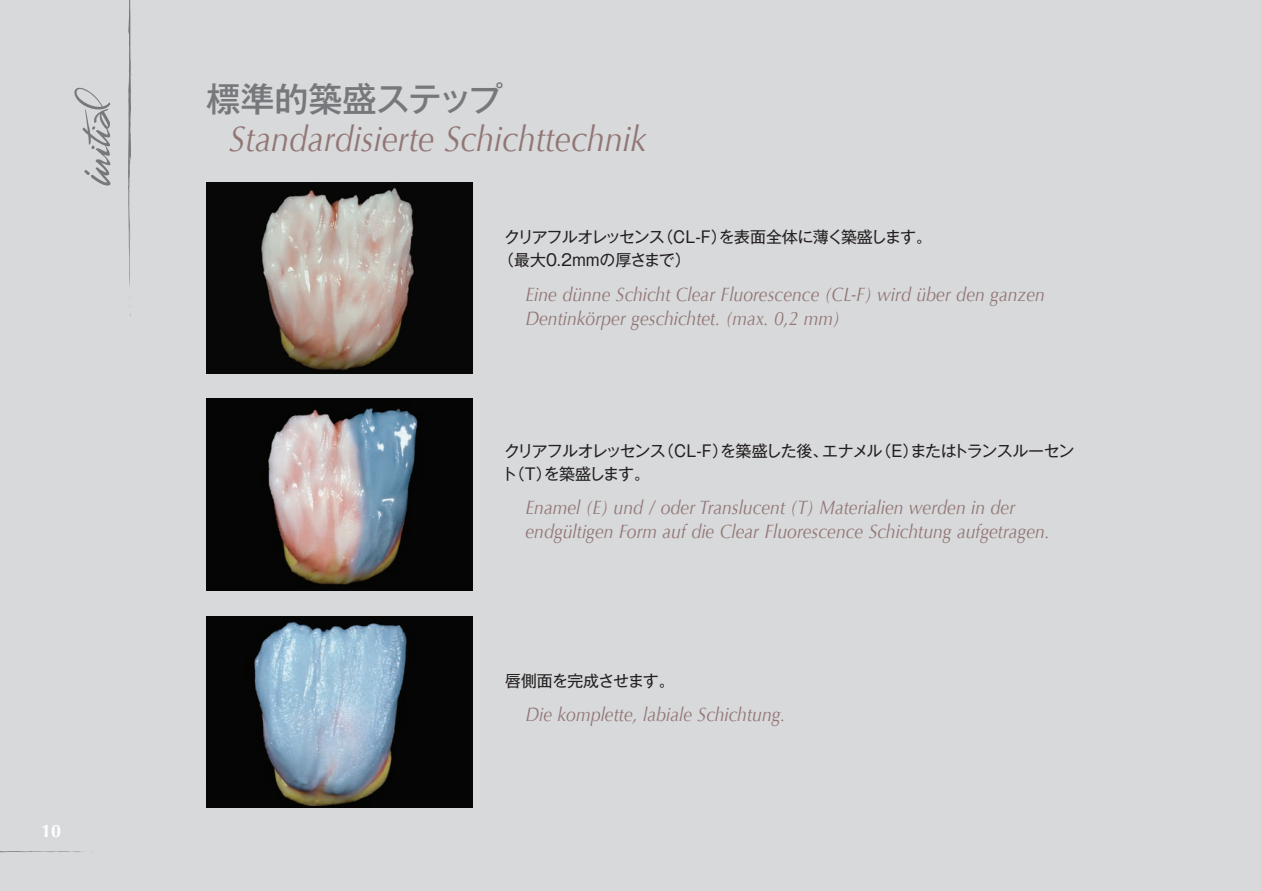
<style>
.page{position:relative;width:1261px;height:891px;background:#fff}
.page>*{position:absolute;margin:0;border:0;box-sizing:border-box;transform-origin:0 0}
.t1{font:italic 36px "Optima";color:#927675;scale:.9 1}
.t2{font:500 34.05px "Gothic MB101 Pr 6 N";letter-spacing:-.015em;color:#76787b}
.t3{font:italic 19.5px/24px "Optima";color:#927675;scale:.9 1}
.t4{font:700 18px "Optima";color:#fff}
.t5{font:15.9px/23.4px "Gothic MB101 Pr 6 N";letter-spacing:-.055em;color:#231f20}
</style>
<div class="page">
<div style="left:0;top:0;width:1261px;height:890px;background:#d8d9db"></div>
<img style="left:207px;top:182px;width:265px;height:192px">
<img style="left:207px;top:399px;width:265px;height:191px">
<img style="left:207px;top:616px;width:265px;height:191px">
<svg style="left:128px;top:0;width:4px;height:287px"></svg>
<svg style="left:74px;top:87px;width:37px;height:99px"></svg>
<svg style="left:0;top:851px;width:92px;height:2px"></svg>
<p class="t4" style="left:41px;top:820px;width:22px">10</p>
<h2 class="t2" style="left:207px;top:71px;width:298px">標準的築盛ステップ</h2>
<h1 class="t1" style="left:229px;top:118px;width:465px">Standardisierte Schichttechnik</h1>
<p class="t5" style="left:498px;top:224px;width:435px;text-indent:6px">クリアフルオレッセンス（CL-F）を表面全体に薄く築盛します。（最大0.2mmの厚さまで）</p>
<p class="t3" style="left:525px;top:282px;width:579px">Eine dünne Schicht Clear Fluorescence (CL-F) wird über den ganzen<br>Dentinkörper geschichtet. (max. 0,2 mm)</p>
<p class="t5" style="left:502px;top:437px;width:574px">クリアフルオレッセンス（CL-F）を築盛した後、エナメル（E）またはトランスルーセント（T）を築盛します。</p>
<p class="t3" style="left:525px;top:495px;width:584px">Enamel (E) und / oder Translucent (T) Materialien werden in der endgültigen Form auf die Clear Fluorescence Schichtung aufgetragen.</p>
<p class="t5" style="left:505px;top:668px;width:171px">唇側面を完成させます。</p>
<p class="t3" style="left:525px;top:702px;width:290px">Die komplette, labiale Schichtung.</p>
</div>
